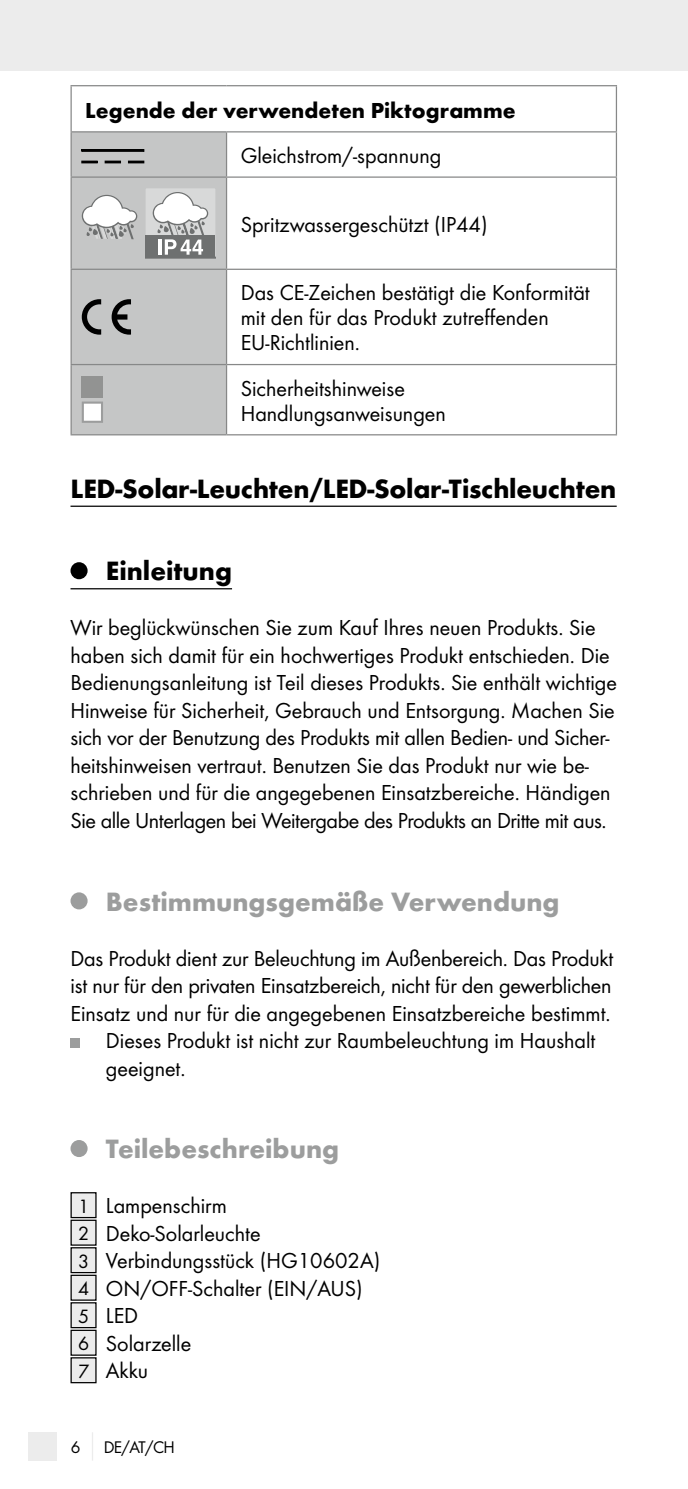
<style>
.page{position:relative;width:688px;height:1489px;background:#fff}
.page>*{position:absolute;margin:0;border:0;box-sizing:border-box;transform-origin:0 0}
.t1{font:700 27.5px "Futura";letter-spacing:-.01em;color:#000}
.t2{font:700 27.5px "Futura";color:#9c9d9d}
.t3{font:22.5px/27.5px "Futura Boo";color:#000}
.t4{font:700 22.5px "Futura";color:#000}
.t5{font:17.5px "Futura Boo";color:#000}
.s1{font-size:20px}
</style>
<div class="page">
<div style="left:0;top:0;width:687px;height:71px;background:#ececec"></div>
<div style="left:28px;top:1431px;width:28px;height:29px;background:#ececec"></div>
<svg style="left:92px;top:1432px;width:1px;height:28px"></svg>
<hr style="left:70px;top:505px;width:546px;height:2px;background:#000">
<hr style="left:70px;top:588px;width:162px;height:1px;background:#000">
<div style="left:72px;top:132px;width:154px;height:302px;background:#c5c6c6"></div>
<hr style="left:70px;top:131px;width:156px;height:1px;background:#878888">
<hr style="left:70px;top:132px;width:2px;height:44px;background:#878888">
<hr style="left:226px;top:132px;width:1px;height:44px;background:#878888">
<hr style="left:70px;top:176px;width:156px;height:2px;background:#878888">
<hr style="left:70px;top:365px;width:2px;height:69px;background:#878888">
<hr style="left:615px;top:365px;width:2px;height:69px;background:#878888">
<hr style="left:70px;top:434px;width:156px;height:1px;background:#878888">
<hr style="left:226px;top:434px;width:391px;height:1px;background:#878888">
<hr style="left:226px;top:176px;width:391px;height:2px;background:#878888">
<hr style="left:226px;top:365px;width:1px;height:69px;background:#878888">
<hr style="left:70px;top:269px;width:156px;height:1px;background:#878888">
<hr style="left:226px;top:269px;width:391px;height:1px;background:#878888">
<hr style="left:70px;top:364px;width:156px;height:1px;background:#878888">
<hr style="left:226px;top:364px;width:391px;height:1px;background:#878888">
<hr style="left:70px;top:178px;width:2px;height:91px;background:#878888">
<hr style="left:70px;top:270px;width:2px;height:94px;background:#878888">
<hr style="left:226px;top:178px;width:1px;height:91px;background:#878888">
<hr style="left:226px;top:270px;width:1px;height:94px;background:#878888">
<hr style="left:615px;top:178px;width:2px;height:91px;background:#878888">
<hr style="left:615px;top:270px;width:2px;height:94px;background:#878888">
<hr style="left:226px;top:131px;width:391px;height:1px;background:#878888">
<hr style="left:615px;top:132px;width:2px;height:44px;background:#878888">
<hr style="left:70px;top:85px;width:156px;height:1px;background:#878888">
<hr style="left:70px;top:86px;width:2px;height:45px;background:#878888">
<hr style="left:226px;top:85px;width:391px;height:1px;background:#878888">
<hr style="left:615px;top:86px;width:2px;height:45px;background:#878888">
<svg style="left:105px;top:161px;width:15px;height:2px"></svg>
<svg style="left:82px;top:161px;width:15px;height:2px"></svg>
<svg style="left:128px;top:161px;width:16px;height:2px"></svg>
<div style="left:82px;top:149px;width:62px;height:2px;border:1px solid #000"></div>
<svg style="left:82px;top:195px;width:55px;height:44px"></svg>
<svg style="left:145px;top:188px;width:71px;height:71px"></svg>
<svg style="left:82px;top:299px;width:19px;height:35px"></svg>
<svg style="left:112px;top:299px;width:19px;height:35px"></svg>
<div style="left:82px;top:376px;width:21px;height:22px;background:#929392"></div>
<svg style="left:82px;top:401px;width:21px;height:22px"></svg>
<div style="left:70px;top:562px;width:18px;height:17px;background:#000;border-radius:50%"></div>
<div style="left:70px;top:892px;width:18px;height:17px;background:#9c9d9d;border-radius:50%"></div>
<div style="left:70px;top:1038px;width:10px;height:10px;background:#9c9d9d"></div>
<div style="left:70px;top:1139px;width:18px;height:17px;background:#9c9d9d;border-radius:50%"></div>
<div style="left:71px;top:1192px;width:25px;height:25px;background:#ececec"></div>
<div style="left:70px;top:1191px;width:27px;height:27px;border:1px solid #000"></div>
<div style="left:71px;top:1220px;width:25px;height:24px;background:#ececec"></div>
<div style="left:70px;top:1219px;width:27px;height:26px;border:1px solid #000"></div>
<div style="left:71px;top:1247px;width:25px;height:25px;background:#ececec"></div>
<div style="left:70px;top:1246px;width:27px;height:27px;border:1px solid #000"></div>
<div style="left:71px;top:1275px;width:25px;height:24px;background:#ececec"></div>
<div style="left:70px;top:1274px;width:27px;height:26px;border:1px solid #000"></div>
<div style="left:71px;top:1302px;width:25px;height:25px;background:#ececec"></div>
<div style="left:70px;top:1301px;width:27px;height:27px;border:1px solid #000"></div>
<div style="left:71px;top:1330px;width:25px;height:24px;background:#ececec"></div>
<div style="left:70px;top:1329px;width:27px;height:26px;border:1px solid #000"></div>
<div style="left:71px;top:1357px;width:25px;height:25px;background:#ececec"></div>
<div style="left:70px;top:1356px;width:27px;height:27px;border:1px solid #000"></div>
<p class="t4" style="left:85px;top:96px;width:431px">Legende der verwendeten Piktogramme</p>
<p class="t3" style="left:241px;top:141px;width:202px">Gleichstrom/-spannung</p>
<p class="t3" style="left:241px;top:210px;width:248px">Spritzwassergeschützt (IP44)</p>
<p class="t3" style="left:241px;top:280px;width:350px;line-height:25px">Das CE-Zeichen bestätigt die Konformität mit den für das Produkt zutreffenden<br>EU-Richtlinien.</p>
<p class="t3" style="left:241px;top:375px;width:206px;line-height:25px">Sicherheitshinweise<br>Handlungsanweisungen</p>
<p class="t1" style="left:70px;top:471px;width:547px">LED-Solar-Leuchten/LED-Solar-Tischleuchten</p>
<p class="t1" style="left:106px;top:554px;width:127px">Einleitung</p>
<p class="t3" style="left:70px;top:614px;width:548px">Wir beglückwünschen Sie zum Kauf Ihres neuen Produkts. Sie haben sich damit für ein hochwertiges Produkt entschieden. Die Bedienungsanleitung ist Teil dieses Produkts. Sie enthält wichtige Hinweise für Sicherheit, Gebrauch und Entsorgung. Machen Sie sich vor der Benutzung des Produkts mit allen Bedien- und Sicher&shy;heitshinweisen vertraut. Benutzen Sie das Produkt nur wie be&shy;schrieben und für die angegebenen Einsatzbereiche. Händigen Sie alle Unterlagen bei Weitergabe des Produkts an Dritte mit aus.</p>
<p class="t2" style="left:106px;top:884px;width:455px">Bestimmungsgemäße Verwendung</p>
<p class="t3" style="left:70px;top:944px;width:544px">Das Produkt dient zur Beleuchtung im Außenbereich. Das Produkt</p>
<p class="t3" style="left:70px;top:971px;width:542px">ist nur für den privaten Einsatzbereich, nicht fü r den gewerblichen</p>
<p class="t3" style="left:70px;top:999px;width:541px">Einsatz und nur für die angegebenen Einsatzbereiche bestimmt.</p>
<p class="t3" style="left:106px;top:1026px;width:491px">Dieses Produkt ist nicht zur Raumbeleuchtung im Haushalt</p>
<p class="t3" style="left:106px;top:1054px;width:81px">geeignet.</p>
<p class="t2" style="left:106px;top:1131px;width:234px">Teilebeschreibung</p>
<p class="t3" style="left:78px;top:1191px;width:304px"><span class="s1">1</span> Lampenschirm<br><span class="s1">2</span> Deko-Solarleuchte<br><span class="s1">3</span> Verbindungsstück (HG10602A)<br><span class="s1">4</span> ON/OFF-Schalter (EIN/AUS)<br><span class="s1">5</span> LED<br><span class="s1">6</span> Solarzelle<br><span class="s1">7</span> Akku</p>
<p class="t5" style="left:71px;top:1436px;width:11px">6</p>
<p class="t5" style="left:104px;top:1436px;width:73px">DE/AT/CH</p>
</div>
